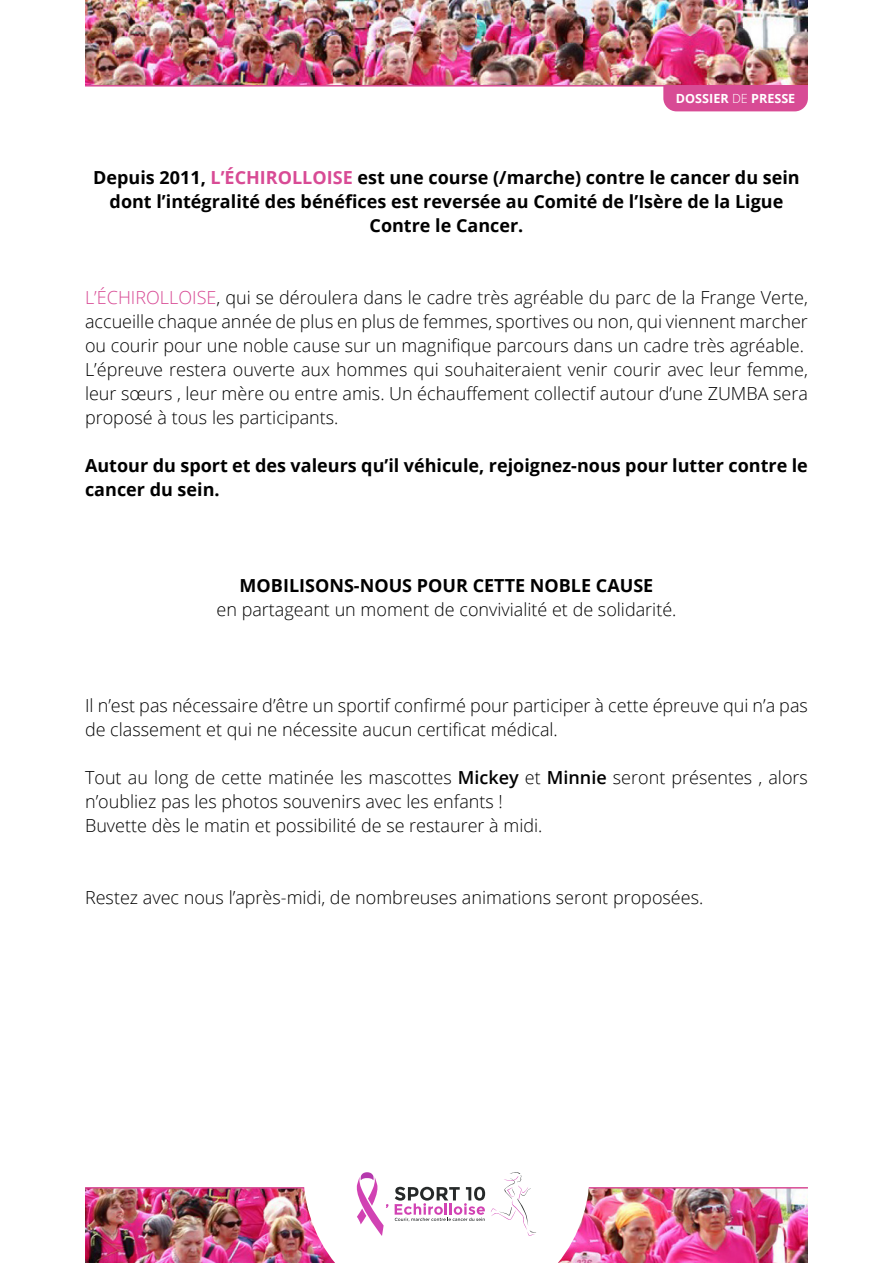
<style>
.page{position:relative;width:893px;height:1263px;background:#fff}
.page>*{position:absolute;margin:0;border:0;box-sizing:border-box;transform-origin:0 0}
.t1{font:300 18px/24px "Open Sans";color:#000;text-align:justify}
.t2{font:700 18px/24px "Open Sans";color:#000;text-align:center}
.t3{font:700 12.6px "Open Sans";color:#fff}
.s1{font-weight:300}
.s2{color:#d84b95}
.s3{font-weight:600}
</style>
<div class="page">
<img style="left:85px;top:1188px;width:723px;height:75px">
<hr style="left:85px;top:1187px;width:723px;height:1px;background:#d84b95">
<svg style="left:303px;top:1187px;width:287px;height:76px"></svg>
<img style="left:85px;top:0;width:723px;height:85px">
<svg style="left:356px;top:1172px;width:32px;height:64px"></svg>
<svg style="left:395px;top:1172px;width:141px;height:64px"></svg>
<div style="left:663px;top:87px;width:145px;height:24px;background:#d84b95"></div>
<hr style="left:85px;top:85px;width:723px;height:2px;background:#d84b95">
<p class="t3" style="left:676px;top:89px;width:121px">DOSSIER <span class="s1">DE</span> PRESSE</p>
<p class="t2" style="left:93px;top:165px;width:708px">Depuis 2011, <span class="s2">L’ÉCHIROLLOISE</span> est une course (/marche) contre le cancer du sein dont l’intégralité des bénéfices est reversée au Comité de l’Isère de la Ligue<br>Contre le Cancer.</p>
<p class="t1" style="left:85px;top:285px;width:724px"><span class="s2">L’ÉCHIROLLOISE</span>, qui se déroulera dans le cadre très agréable du parc de la Frange Verte, accueille chaque année de plus en plus de femmes, sportives ou non, qui viennent marcher ou courir pour une noble cause sur un magnifique parcours dans un cadre très agréable.</p>
<p class="t1" style="left:85px;top:357px;width:724px">L’épreuve restera ouverte aux hommes qui souhaiteraient venir courir avec leur femme, leur sœurs , leur mère ou entre amis. Un échauffement collectif autour d’une ZUMBA sera proposé à tous les participants.</p>
<p class="t2" style="left:85px;top:453px;width:724px;text-align:left">Autour du sport et des valeurs qu’il véhicule, rejoignez-nous pour lutter contre le cancer du sein.</p>
<p class="t2" style="left:240px;top:573px;width:415px">MOBILISONS-NOUS POUR CETTE NOBLE CAUSE</p>
<p class="t1" style="left:216px;top:597px;width:462px">en partageant un moment de convivialité et de solidarité.</p>
<p class="t1" style="left:85px;top:693px;width:724px">Il n’est pas nécessaire d’être un sportif confirmé pour participer à cette épreuve qui n’a pas de classement et qui ne nécessite aucun certificat médical.</p>
<p class="t1" style="left:85px;top:765px;width:724px">Tout au long de cette matinée les mascottes <span class="s3">Mickey</span> et <span class="s3">Minnie</span> seront présentes , alors n’oubliez pas les photos souvenirs avec les enfants !</p>
<p class="t1" style="left:85px;top:813px;width:459px">Buvette dès le matin et possibilité de se restaurer à midi.</p>
<p class="t1" style="left:85px;top:885px;width:620px">Restez avec nous l’après-midi, de nombreuses animations seront proposées.</p>
</div>
